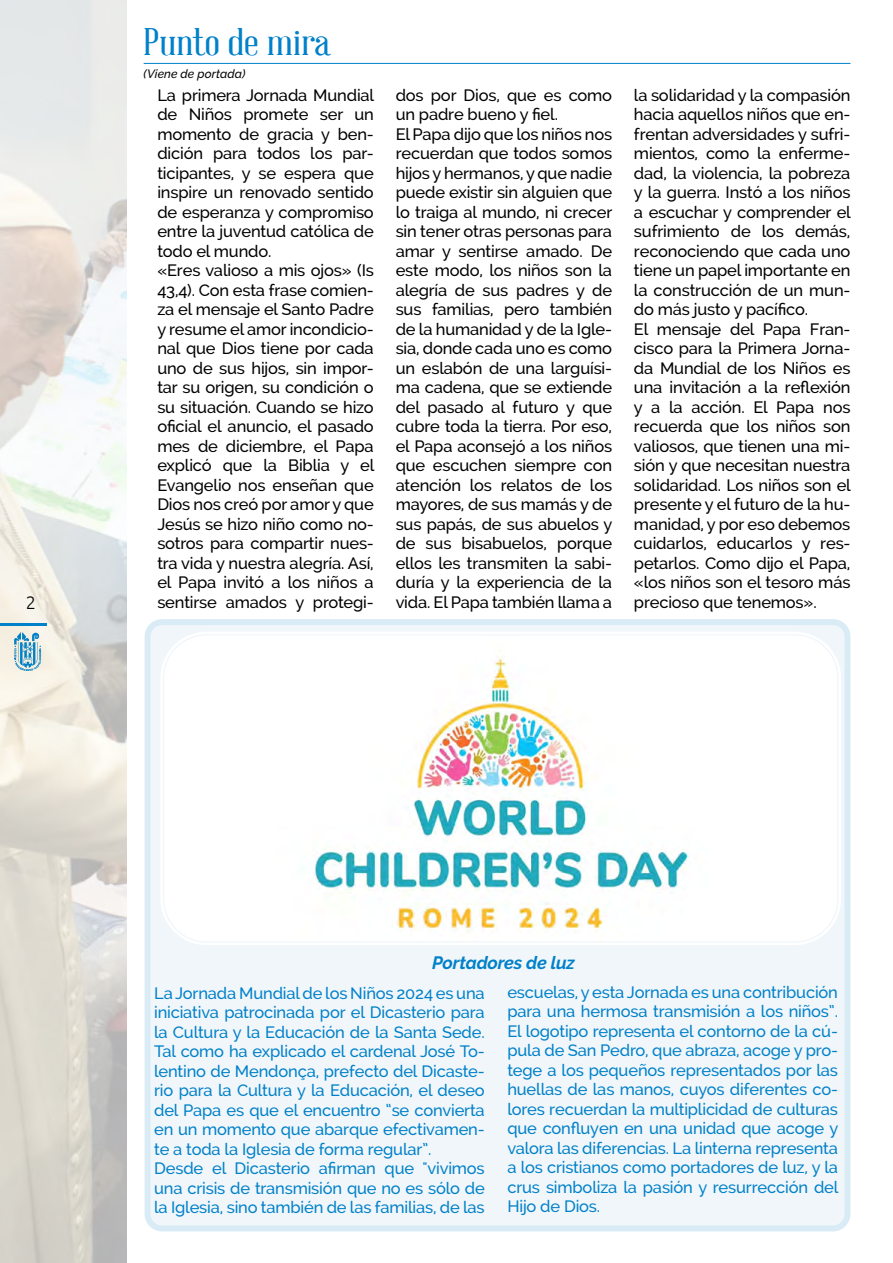
<style>
.page{position:relative;width:893px;height:1263px;background:#fff}
.page>*{position:absolute;margin:0;border:0;box-sizing:border-box;transform-origin:0 0}
.t1{font:37.5px "Abraham Lincoln";color:#0081c9;scale:1.2 1}
.t2{font:300 18px "Ubuntu";color:#000}
.t3{font:italic 700 17.85px "Raleway";letter-spacing:-.01em;color:#0081c9}
.t4{font:500 16.5px/19.5px "Raleway";letter-spacing:-.01em;color:#000}
.t5{font:500 16.5px/19.5px "Raleway";letter-spacing:-.01em;color:#0081c9}
.t6{font:italic 500 12px "Raleway";letter-spacing:.005em;color:#000}
</style>
<div class="page">
<div style="left:148px;top:622px;width:699px;height:606px;background:#f1f6fa;border-radius:14px"></div>
<div style="left:145px;top:619px;width:705px;height:612px;border:6px solid #0081c9;border-radius:14px"></div>
<img style="left:0;top:0;width:127px;height:1263px">
<hr style="left:0;top:624px;width:47px;height:2px;background:#0081c9">
<svg style="left:14px;top:632px;width:27px;height:39px"></svg>
<hr style="left:144px;top:63px;width:706px;height:1px;background:#0081c9">
<img style="left:164px;top:635px;width:673px;height:306px">
<div style="left:160px;top:632px;width:681px;height:313px;border:2px solid #fff;border-radius:45px"></div>
<div style="left:165px;top:637px;width:671px;height:303px;border:2px solid #fff;border-radius:40px"></div>
<p class="t2" style="left:26px;top:591px;width:12px">2</p>
<h1 class="t1" style="left:144px;top:22px;width:157px">Punto de mira</h1>
<p class="t6" style="left:144px;top:66px;width:103px">(Viene de portada)</p>
<p class="t4" style="left:157px;top:85px;width:218px">La primera Jornada Mundial de Niños promete ser un momento de gracia y ben&shy;dición para todos los par&shy;ticipantes, y se espera que inspire un renovado sentido de esperanza y compromiso entre la juventud católica de todo el mundo.<br>«Eres valioso a mis ojos» (Is<br>43,4). Con esta frase comien&shy;za el mensaje el Santo Padre y resume el amor incondicio&shy;nal que Dios tiene por cada uno de sus hijos, sin impor&shy;tar su origen, su condición o su situación. Cuando se hizo oficial el anuncio, el pasado mes de diciembre, el Papa explicó que la Biblia y el<br>Evangelio nos enseñan que<br>Dios nos creó por amor y que<br>Jesús se hizo niño como no&shy;sotros para compartir nues&shy;tra vida y nuestra alegría. Así, el Papa invitó a los niños a sentirse amados y protegi-</p>
<p class="t4" style="left:634px;top:85px;width:218px">la solidaridad y la compasión hacia aquellos niños que en&shy;frentan adversidades y sufri&shy;mientos, como la enferme&shy;dad, la violencia, la pobreza y la guerra. Instó a los niños a escuchar y comprender el sufrimiento de los demás, reconociendo que cada uno tiene un papel importante en la construcción de un mun&shy;do más justo y pacífico.<br>El mensaje del Papa Fran&shy;cisco para la Primera Jorna&shy;da Mundial de los Niños es una invitación a la reflexión y a la acción. El Papa nos recuerda que los niños son valiosos, que tienen una mi&shy;sión y que necesitan nuestra solidaridad. Los niños son el presente y el futuro de la hu&shy;manidad, y por eso debemos cuidarlos, educarlos y res&shy;petarlos. Como dijo el Papa, «los niños son el tesoro más precioso que tenemos».</p>
<p class="t4" style="left:396px;top:85px;width:218px">dos por Dios, que es como un padre bueno y fiel.<br>El Papa dijo que los niños nos recuerdan que todos somos hijos y hermanos, y que nadie puede existir sin alguien que lo traiga al mundo, ni crecer sin tener otras personas para amar y sentirse amado. De este modo, los niños son la alegría de sus padres y de sus familias, pero también de la humanidad y de la Igle&shy;sia, donde cada uno es como un eslabón de una larguísi&shy;ma cadena, que se extiende del pasado al futuro y que cubre toda la tierra. Por eso, el Papa aconsejó a los niños que escuchen siempre con atención los relatos de los mayores, de sus mamás y de sus papás, de sus abuelos y de sus bisabuelos, porque ellos les transmiten la sabi&shy;duría y la experiencia de la vida. El Papa también llama a</p>
<p class="t3" style="left:432px;top:952px;width:144px">Portadores de luz</p>
<p class="t5" style="left:507px;top:982px;width:333px;text-align:justify">escuelas, y esta Jornada es una contribución para una hermosa transmisión a los niños”.<br>El logotipo representa el contorno de la cú&shy;pula de San Pedro, que abraza, acoge y pro&shy;tege a los pequeños representados por las huellas de las manos, cuyos diferentes co&shy;lores recuerdan la multiplicidad de culturas que confluyen en una unidad que acoge y valora las diferencias. La linterna representa a los cristianos como portadores de luz, y la crus simboliza la pasión y resurrección del Hijo de Dios.</p>
<p class="t5" style="left:154px;top:983px;width:332px">La Jornada Mundial de los Niños 2024 es una iniciativa patrocinada por el Dicasterio para la Cultura y la Educación de la Santa Sede.<br>Tal como ha explicado el cardenal José To&shy;lentino de Mendonça, prefecto del Dicaste&shy;rio para la Cultura y la Educación, el deseo del Papa es que el encuentro “se convierta en un momento que abarque efectivamen&shy;te a toda la Iglesia de forma regular”.<br>Desde el Dicasterio afirman que "vivimos una crisis de transmisión que no es sólo de la Iglesia, sino también de las familias, de las</p>
</div>
